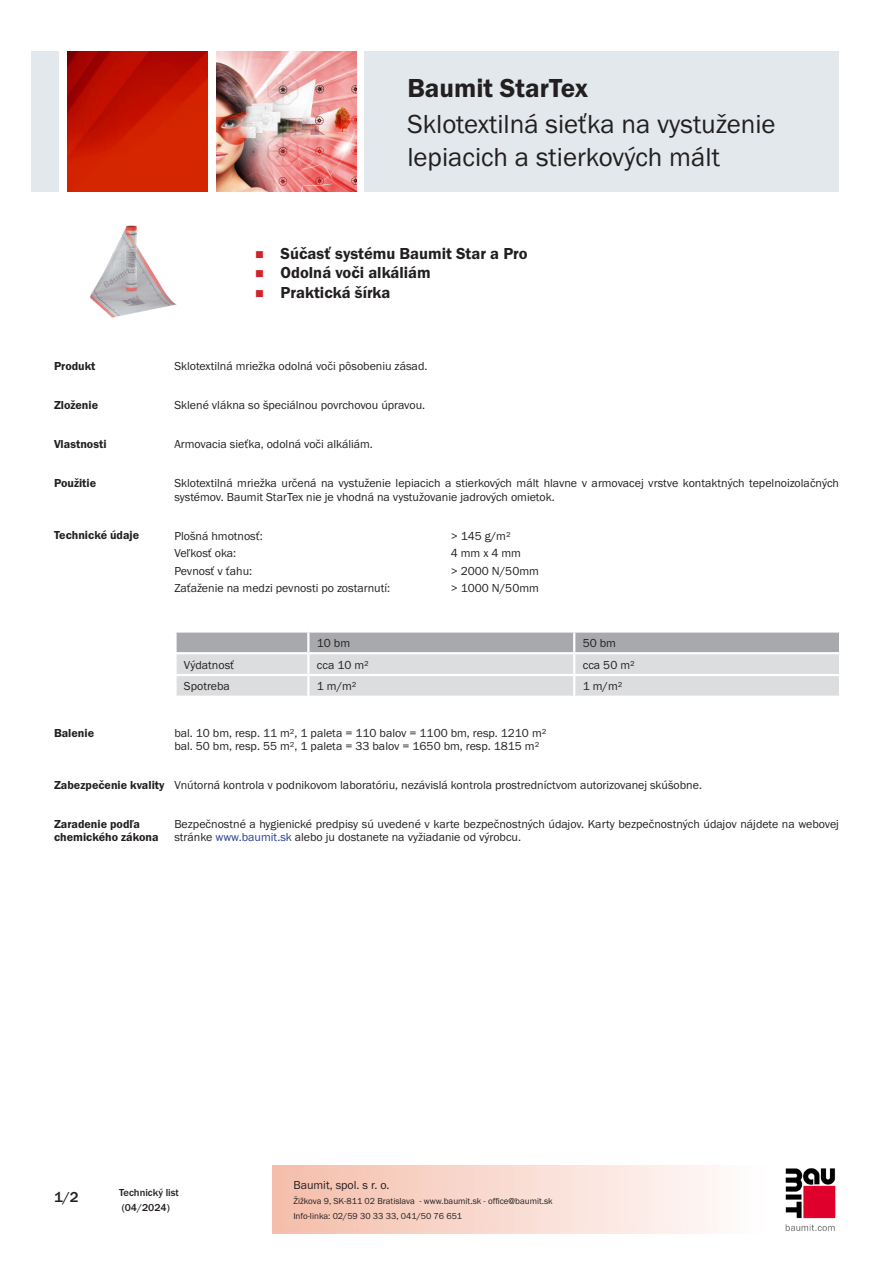
<style>
.page{position:relative;width:893px;height:1263px;background:#fff}
.page>*{position:absolute;margin:0;border:0;box-sizing:border-box;transform-origin:0 0}
.PDS_Produktname_Land{font:27px/32.4px "BM Franklin Gothic URW Boo";color:#231f20}
.PDS_Produktname{font:27px "BM Franklin Gothic URW Dem";color:#231f20}
.t1{font:16.5px "BM Franklin Gothic URW Dem";color:#231f20}
.t2{font:500 15px "BM Franklin Gothic URW";color:#231f20}
.PDS_Standard{font:12px/13.5px "BM Franklin Gothic URW Boo";color:#231f20}
.PDS_Standard_linksbü{font:12px "BM Franklin Gothic URW Boo";color:#231f20}
.PDS_Header{font:12px/13.5px "BM Franklin Gothic URW Dem";color:#231f20}
.t3{font:500 10.5px/15px "BM Franklin Gothic URW";color:#231f20}
.t4{font:9px/15px "BM Franklin Gothic URW Boo";color:#231f20}
.s1{color:#253f8e}
</style>
<div class="page">
<img style="left:785px;top:1168px;width:51px;height:63px">
<div style="left:32px;top:51px;width:27px;height:140px;background:#e2e8eb"></div>
<img style="left:68px;top:52px;width:140px;height:139px">
<img style="left:216px;top:51px;width:141px;height:140px">
<div style="left:365px;top:51px;width:474px;height:140px;background:#e2e8eb"></div>
<img style="left:90px;top:225px;width:87px;height:93px">
<svg style="left:175px;top:631px;width:665px;height:65px;background:#cdced0"></svg>
<hr style="left:174px;top:652px;width:134px;height:2px;background:#fff">
<hr style="left:174px;top:654px;width:3px;height:20px;background:#fff">
<hr style="left:308px;top:652px;width:266px;height:2px;background:#fff">
<hr style="left:307px;top:654px;width:2px;height:20px;background:#fff">
<hr style="left:574px;top:652px;width:267px;height:2px;background:#fff">
<hr style="left:573px;top:654px;width:2px;height:20px;background:#fff">
<hr style="left:839px;top:654px;width:2px;height:20px;background:#fff">
<hr style="left:174px;top:674px;width:134px;height:2px;background:#fff">
<hr style="left:174px;top:676px;width:3px;height:20px;background:#fff">
<hr style="left:308px;top:674px;width:266px;height:2px;background:#fff">
<hr style="left:307px;top:676px;width:2px;height:20px;background:#fff">
<hr style="left:574px;top:674px;width:267px;height:2px;background:#fff">
<hr style="left:573px;top:676px;width:2px;height:20px;background:#fff">
<hr style="left:839px;top:676px;width:2px;height:20px;background:#fff">
<p class="PDS_Produktname" style="left:407px;top:71px;width:182px">Baumit StarTex</p>
<p class="PDS_Produktname_Land" style="left:407px;top:109px;width:370px">Sklotextilná sieťka na vystuženie lepiacich a stierkových mált</p>
<p class="t1" style="left:281px;top:243px;width:249px">Súčasť systému Baumit Star a Pro</p>
<p class="t1" style="left:281px;top:263px;width:152px">Odolná voči alkáliám</p>
<p class="t1" style="left:281px;top:282px;width:111px">Praktická šírka</p>
<p class="PDS_Header" style="left:54px;top:360px;width:43px">Produkt</p>
<p class="PDS_Standard" style="left:174px;top:360px;width:255px">Sklotextilná mriežka odolná voči pôsobeniu zásad.</p>
<p class="PDS_Header" style="left:54px;top:399px;width:46px">Zloženie</p>
<p class="PDS_Standard" style="left:174px;top:399px;width:252px">Sklené vlákna so špeciálnou povrchovou úpravou.</p>
<p class="PDS_Header" style="left:54px;top:438px;width:54px">Vlastnosti</p>
<p class="PDS_Standard" style="left:174px;top:438px;width:200px">Armovacia sieťka, odolná voči alkáliám.</p>
<p class="PDS_Header" style="left:54px;top:477px;width:44px">Použitie</p>
<p class="PDS_Standard" style="left:174px;top:477px;width:666px">Sklotextilná mriežka určená na vystuženie lepiacich a stierkových mált hlavne v armovacej vrstve kontaktných tepelnoizolačných systémov. Baumit StarTex nie je vhodná na vystužovanie jadrových omietok.</p>
<p class="PDS_Header" style="left:54px;top:529px;width:87px">Technické údaje</p>
<p class="PDS_Standard_linksbü" style="left:174px;top:528px;width:90px">Plošná hmotnosť:</p>
<p class="PDS_Standard_linksbü" style="left:451px;top:528px;width:61px">&gt; 145 g/m²</p>
<p class="PDS_Standard_linksbü" style="left:174px;top:545px;width:63px">Veľkosť oka:</p>
<p class="PDS_Standard_linksbü" style="left:451px;top:545px;width:72px">4 mm x 4 mm</p>
<p class="PDS_Standard_linksbü" style="left:174px;top:563px;width:79px">Pevnosť v ťahu:</p>
<p class="PDS_Standard_linksbü" style="left:451px;top:563px;width:90px">&gt; 2000 N/50mm</p>
<p class="PDS_Standard_linksbü" style="left:174px;top:581px;width:217px">Zaťaženie na medzi pevnosti po zostarnutí:</p>
<p class="PDS_Standard_linksbü" style="left:451px;top:581px;width:90px">&gt; 1000 N/50mm</p>
<p class="PDS_Standard_linksbü" style="left:317px;top:635px;width:35px">10 bm</p>
<p class="PDS_Standard_linksbü" style="left:583px;top:635px;width:35px">50 bm</p>
<p class="PDS_Standard_linksbü" style="left:184px;top:657px;width:52px">Výdatnosť</p>
<p class="PDS_Standard_linksbü" style="left:317px;top:657px;width:54px">cca 10 m²</p>
<p class="PDS_Standard_linksbü" style="left:583px;top:657px;width:54px">cca 50 m²</p>
<p class="PDS_Standard_linksbü" style="left:184px;top:679px;width:47px">Spotreba</p>
<p class="PDS_Standard_linksbü" style="left:317px;top:679px;width:41px">1 m/m²</p>
<p class="PDS_Standard_linksbü" style="left:583px;top:679px;width:41px">1 m/m²</p>
<p class="PDS_Header" style="left:54px;top:726px;width:42px">Balenie</p>
<p class="PDS_Standard" style="left:174px;top:726px;width:374px">bal. 10 bm, resp. 11 m², 1 paleta = 110 balov = 1100 bm, resp. 1210 m²</p>
<p class="PDS_Standard" style="left:174px;top:740px;width:367px">bal. 50 bm, resp. 55 m², 1 paleta = 33 balov = 1650 bm, resp. 1815 m²</p>
<p class="PDS_Header" style="left:54px;top:778px;width:112px">Zabezpečenie kvality</p>
<p class="PDS_Standard" style="left:174px;top:778px;width:529px">Vnútorná kontrola v podnikovom laboratóriu, nezávislá kontrola prostredníctvom autorizovanej skúšobne.</p>
<p class="PDS_Header" style="left:54px;top:817px;width:106px">Zaradenie podľa chemického zákona</p>
<p class="PDS_Standard" style="left:174px;top:817px;width:666px">Bezpečnostné a hygienické predpisy sú uvedené v karte bezpečnostných údajov. Karty bezpečnostných údajov nájdete na webovej stránke <span class="s1">www.baumit.sk</span> alebo ju dostanete na vyžiadanie od výrobcu.</p>
<p class="t2" style="left:54px;top:1188px;width:26px">1/2</p>
<p class="t3" style="left:119px;top:1185px;width:61px">Technický list (04/2024)</p>
<p class="PDS_Standard" style="left:293px;top:1178px;width:98px">Baumit, spol. s r. o.</p>
<p class="t4" style="left:293px;top:1193px;width:261px">Žižkova 9, SK-811 02 Bratislava - www.baumit.sk - office@baumit.sk<br>Info-linka: 02/59 30 33 33, 041/50 76 651</p>
</div>
